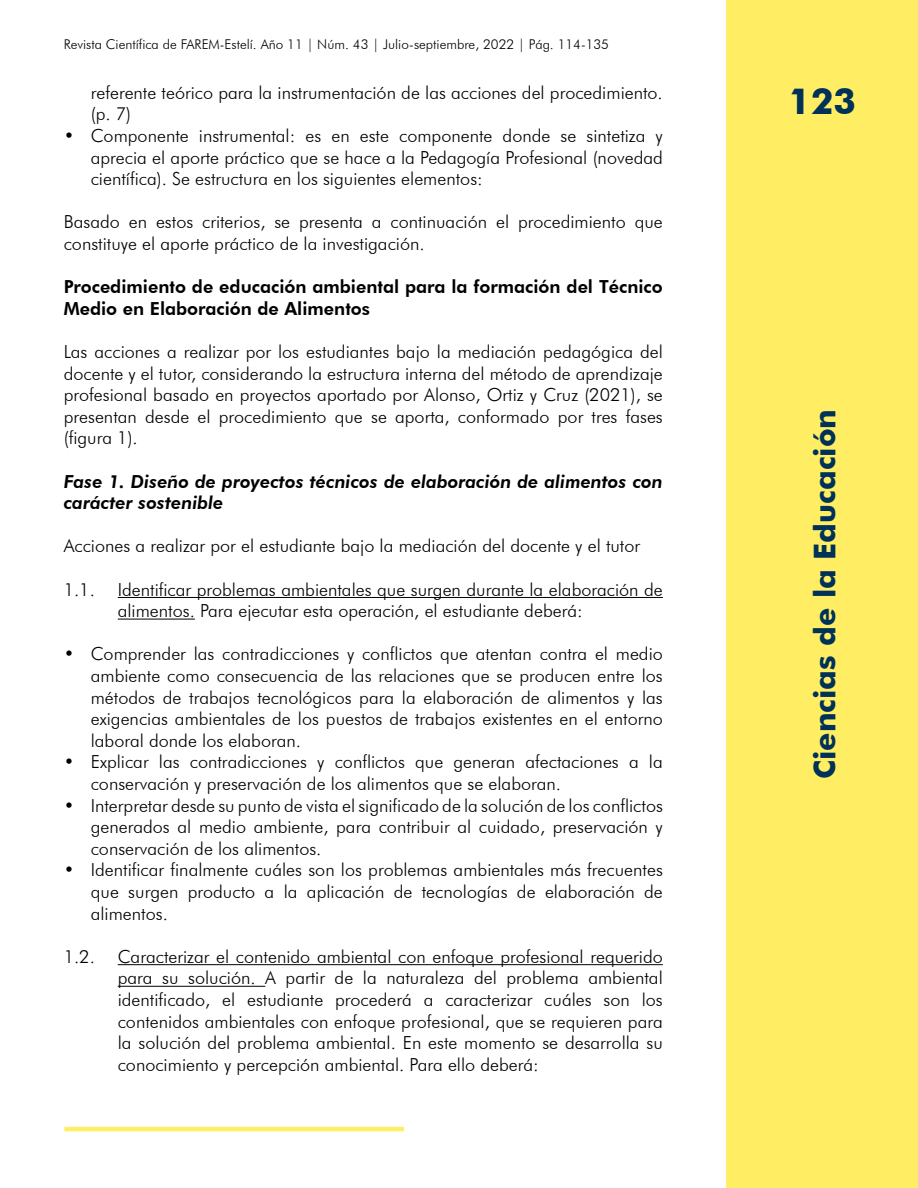
<style>
.page{position:relative;width:918px;height:1188px;background:#fff}
.page>*{position:absolute;margin:0;border:0;box-sizing:border-box;transform-origin:0 0}
.t1{font:700 36px "Futura BT";color:#003158}
.t2{font:700 30px "Futura BT";color:#003158}
.t3{font:300 18px/21.6px "Futura BT";color:#000;text-align:justify}
.t4{font:800 18px/21.6px "Futura BT";color:#000}
.t5{font:italic 800 18px/21.6px "Futura BT";color:#000}
.t6{font:300 13.5px "Futura BT";color:#000}
</style>
<div class="page">
<div style="left:727px;top:0;width:191px;height:1188px;background:#ffee64"></div>
<hr style="left:64px;top:1127px;width:340px;height:4px;background:#ffee64">
<hr style="left:118px;top:597px;width:545px;height:1px;background:#000">
<hr style="left:118px;top:619px;width:77px;height:1px;background:#000">
<hr style="left:118px;top:964px;width:545px;height:1px;background:#000">
<hr style="left:118px;top:986px;width:147px;height:1px;background:#000">
<p class="t6" style="left:64px;top:36px;width:547px">Revista Científica de FAREM-Estelí. Año 11 | Núm. 43 | Julio-septiembre, 2022 | Pág. 114-135</p>
<p class="t3" style="left:91px;top:81px;width:574px">referente teórico para la instrumentación de las acciones del procedimiento. (p. 7)</p>
<p class="t3" style="left:91px;top:125px;width:574px;text-indent:-27px">• Componente instrumental: es en este componente donde se sintetiza y aprecia el aporte práctico que se hace a la Pedagogía Profesional (novedad científica). Se estructura en los siguientes elementos:</p>
<p class="t3" style="left:64px;top:211px;width:601px">Basado en estos criterios, se presenta a continuación el procedimiento que constituye el aporte práctico de la investigación.</p>
<p class="t4" style="left:64px;top:276px;width:601px">Procedimiento de educación ambiental para la formación del Técnico<br>Medio en Elaboración de Alimentos</p>
<p class="t3" style="left:64px;top:341px;width:601px">Las acciones a realizar por los estudiantes bajo la mediación pedagógica del docente y el tutor, considerando la estructura interna del método de aprendizaje profesional basado en proyectos aportado por Alonso, Ortiz y Cruz (2021), se presentan desde el procedimiento que se aporta, conformado por tres fases (figura 1).</p>
<p class="t5" style="left:64px;top:470px;width:601px">Fase 1. Diseño de proyectos técnicos de elaboración de alimentos con carácter sostenible</p>
<p class="t3" style="left:64px;top:535px;width:578px">Acciones a realizar por el estudiante bajo la mediación del docente y el tutor</p>
<p class="t3" style="left:64px;top:578px;width:33px">1.1.</p>
<p class="t3" style="left:118px;top:578px;width:547px">Identificar problemas ambientales que surgen durante la elaboración de alimentos. Para ejecutar esta operación, el estudiante deberá:</p>
<p class="t3" style="left:91px;top:643px;width:574px;text-indent:-27px">• Comprender las contradicciones y conflictos que atentan contra el medio ambiente como consecuencia de las relaciones que se producen entre los métodos de trabajos tecnológicos para la elaboración de alimentos y las exigencias ambientales de los puestos de trabajos existentes en el entorno laboral donde los elaboran.</p>
<p class="t3" style="left:91px;top:751px;width:574px;text-indent:-27px">• Explicar las contradicciones y conflictos que generan afectaciones a la conservación y preservación de los alimentos que se elaboran.</p>
<p class="t3" style="left:91px;top:794px;width:574px;text-indent:-27px">• Interpretar desde su punto de vista el significado de la solución de los conflictos generados al medio ambiente, para contribuir al cuidado, preservación y conservación de los alimentos.</p>
<p class="t3" style="left:91px;top:859px;width:574px;text-indent:-27px">• Identificar finalmente cuáles son los problemas ambientales más frecuentes que surgen producto a la aplicación de tecnologías de elaboración de alimentos.</p>
<p class="t3" style="left:64px;top:945px;width:33px">1.2.</p>
<p class="t3" style="left:118px;top:945px;width:547px">Caracterizar el contenido ambiental con enfoque profesional requerido para su solución. A partir de la naturaleza del problema ambiental identificado, el estudiante procederá a caracterizar cuáles son los contenidos ambientales con enfoque profesional, que se requieren para la solución del problema ambiental. En este momento se desarrolla su conocimiento y percepción ambiental. Para ello deberá:</p>
<h1 class="t1" style="left:789px;top:79px;width:69px">123</h1>
<h2 class="t2" style="left:807px;top:779px;width:371px;rotate:-90deg">Ciencias de la Educación</h2>
</div>
